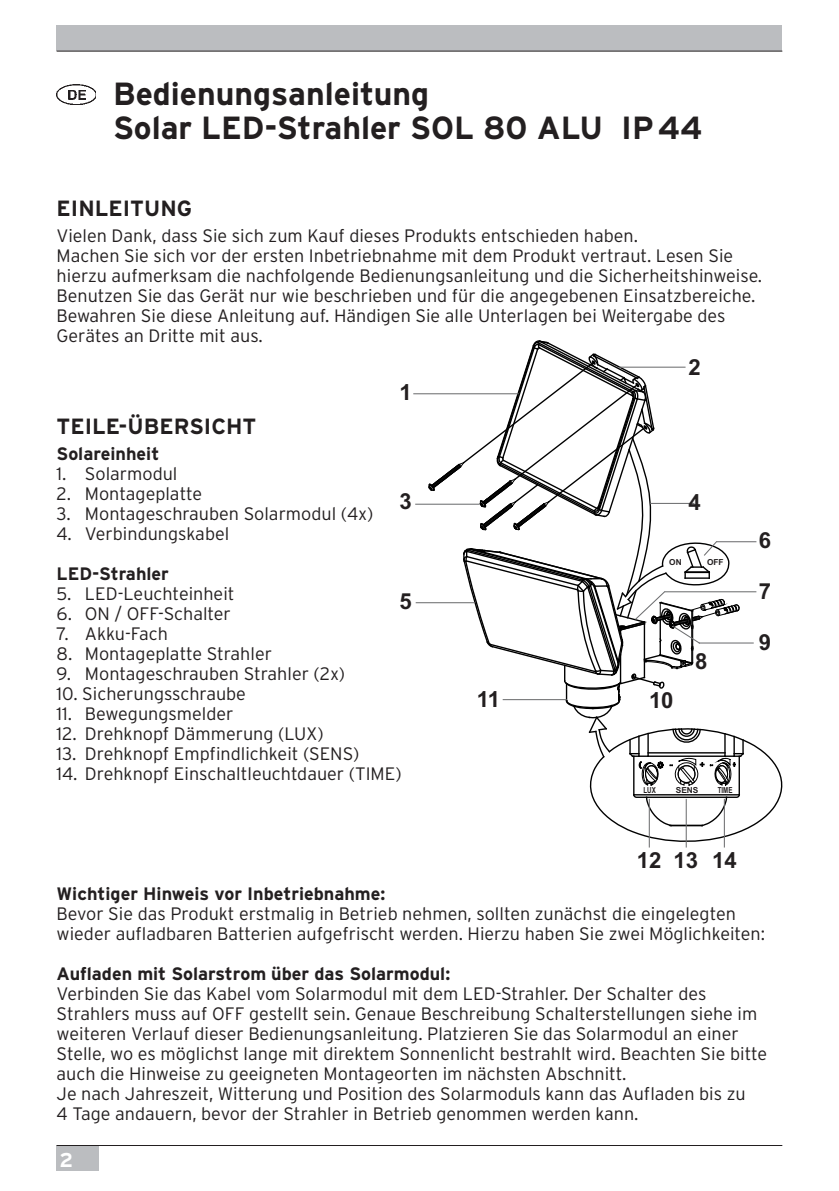
<style>
.page{position:relative;width:839px;height:1191px;background:#fff}
.page>*{position:absolute;margin:0;border:0;box-sizing:border-box;transform-origin:0 0}
.t1{font:700 32px/34px "Interstate";color:#231f20}
.t2{font:700 22.2px "Arial";color:#231f20}
.t3{font:700 22px "Interstate";color:#231f20}
.t4{font:700 20px "Interstate";color:#fff}
.t5{font:300 18px/20px "Interstate";color:#231f20}
.t6{font:700 18px "Interstate";color:#231f20}
.t7{font:700 8.4px "Arial";color:#231f20}
.t8{font:700 8.4px "Arial";color:#231f20;scale:.74 1}
</style>
<div class="page">
<div style="left:57px;top:26px;width:725px;height:25px;background:#bbbdc0"></div>
<hr style="left:57px;top:51px;width:725px;height:1px;background:#231f20">
<div style="left:57px;top:1145px;width:42px;height:26px;background:#bbbdc0"></div>
<hr style="left:57px;top:1145px;width:725px;height:1px;background:#231f20">
<img style="left:57px;top:85px;width:39px;height:20px">
<hr style="left:414px;top:393px;width:104px;height:1px;background:#6d6e70">
<hr style="left:416px;top:504px;width:63px;height:1px;background:#6d6e70">
<hr style="left:416px;top:602px;width:58px;height:1px;background:#6d6e70">
<svg style="left:429px;top:340px;width:353px;height:507px"></svg>
<hr style="left:649px;top:799px;width:1px;height:48px;background:#6d6e70">
<hr style="left:686px;top:799px;width:1px;height:48px;background:#6d6e70">
<hr style="left:724px;top:799px;width:1px;height:48px;background:#6d6e70">
<h1 class="t1" style="left:113px;top:79px;width:591px">Bedienungsanleitung<br>Solar LED-Strahler SOL 80 ALU IP 44</h1>
<p class="t3" style="left:57px;top:200px;width:137px">EINLEITUNG</p>
<p class="t5" style="left:57px;top:227px;width:707px">Vielen Dank, dass Sie sich zum Kauf dieses Produkts entschieden haben.<br>Machen Sie sich vor der ersten Inbetriebnahme mit dem Produkt vertraut. Lesen Sie hierzu aufmerksam die nachfolgende Bedienungsanleitung und die Sicherheitshinweise.<br>Benutzen Sie das Gerät nur wie beschrieben und für die angegebenen Einsatzbereiche.<br>Bewahren Sie diese Anleitung auf. Händigen Sie alle Unterlagen bei Weitergabe des Gerätes an Dritte mit aus.</p>
<p class="t2" style="left:399px;top:379px;width:14px">1</p>
<p class="t3" style="left:57px;top:418px;width:201px">TEILE-ÜBERSICHT</p>
<p class="t6" style="left:57px;top:447px;width:104px">Solareinheit</p>
<p class="t5" style="left:57px;top:465px;width:122px">1. Solarmodul</p>
<p class="t5" style="left:57px;top:485px;width:147px">2. Montageplatte</p>
<p class="t5" style="left:57px;top:505px;width:318px">3. Montageschrauben Solarmodul (4x)</p>
<p class="t5" style="left:57px;top:525px;width:174px">4. Verbindungskabel</p>
<p class="t6" style="left:57px;top:567px;width:114px">LED-Strahler</p>
<p class="t5" style="left:57px;top:585px;width:179px">5. LED-Leuchteinheit</p>
<p class="t5" style="left:57px;top:605px;width:176px">6. ON / OFF-Schalter</p>
<p class="t5" style="left:57px;top:625px;width:113px">7. Akku-Fach</p>
<p class="t5" style="left:57px;top:645px;width:217px">8. Montageplatte Strahler</p>
<p class="t5" style="left:57px;top:665px;width:290px">9. Montageschrauben Strahler (2x)</p>
<p class="t5" style="left:57px;top:685px;width:191px">10. Sicherungsschraube</p>
<p class="t5" style="left:57px;top:705px;width:178px">11. Bewegungsmelder</p>
<p class="t5" style="left:57px;top:725px;width:269px">12. Drehknopf Dämmerung (LUX)</p>
<p class="t5" style="left:57px;top:745px;width:304px">13. Drehknopf Empfindlichkeit (SENS)</p>
<p class="t5" style="left:57px;top:765px;width:347px">14. Drehknopf Einschaltleuchtdauer (TIME)</p>
<p class="t2" style="left:399px;top:488px;width:14px">3</p>
<p class="t2" style="left:399px;top:589px;width:14px">5</p>
<p class="t2" style="left:688px;top:354px;width:14px">2</p>
<p class="t2" style="left:688px;top:489px;width:14px">4</p>
<p class="t7" style="left:669px;top:557px;width:14px">ON</p>
<p class="t7" style="left:707px;top:557px;width:18px">OFF</p>
<p class="t2" style="left:477px;top:686px;width:25px">11</p>
<p class="t2" style="left:649px;top:687px;width:26px">10</p>
<p class="t2" style="left:695px;top:649px;width:14px">8</p>
<p class="t2" style="left:759px;top:527px;width:14px">6</p>
<p class="t2" style="left:759px;top:578px;width:14px">7</p>
<p class="t2" style="left:759px;top:629px;width:14px">9</p>
<p class="t7" style="left:676px;top:785px;width:24px">SENS</p>
<p class="t8" style="left:643px;top:785px;width:18px">LUX</p>
<p class="t8" style="left:718px;top:785px;width:21px">TIME</p>
<p class="t2" style="left:637px;top:847px;width:102px">12 13 14</p>
<p class="t6" style="left:57px;top:887px;width:330px">Wichtiger Hinweis vor Inbetriebnahme:</p>
<p class="t5" style="left:57px;top:905px;width:710px">Bevor Sie das Produkt erstmalig in Betrieb nehmen, sollten zunächst die eingelegten wieder aufladbaren Batterien aufgefrischt werden. Hierzu haben Sie zwei Möglichkeiten:</p>
<p class="t6" style="left:57px;top:967px;width:395px">Aufladen mit Solarstrom über das Solarmodul:</p>
<p class="t5" style="left:57px;top:985px;width:712px">Verbinden Sie das Kabel vom Solarmodul mit dem LED-Strahler. Der Schalter des Strahlers muss auf OFF gestellt sein. Genaue Beschreibung Schalterstellungen siehe im weiteren Verlauf dieser Bedienungsanleitung. Platzieren Sie das Solarmodul an einer Stelle, wo es möglichst lange mit direktem Sonnenlicht bestrahlt wird. Beachten Sie bitte auch die Hinweise zu geeigneten Montageorten im nächsten Abschnitt.<br>Je nach Jahreszeit, Witterung und Position des Solarmoduls kann das Aufladen bis zu<br>4 Tage andauern, bevor der Strahler in Betrieb genommen werden kann.</p>
<p class="t4" style="left:59px;top:1152px;width:15px">2</p>
</div>
